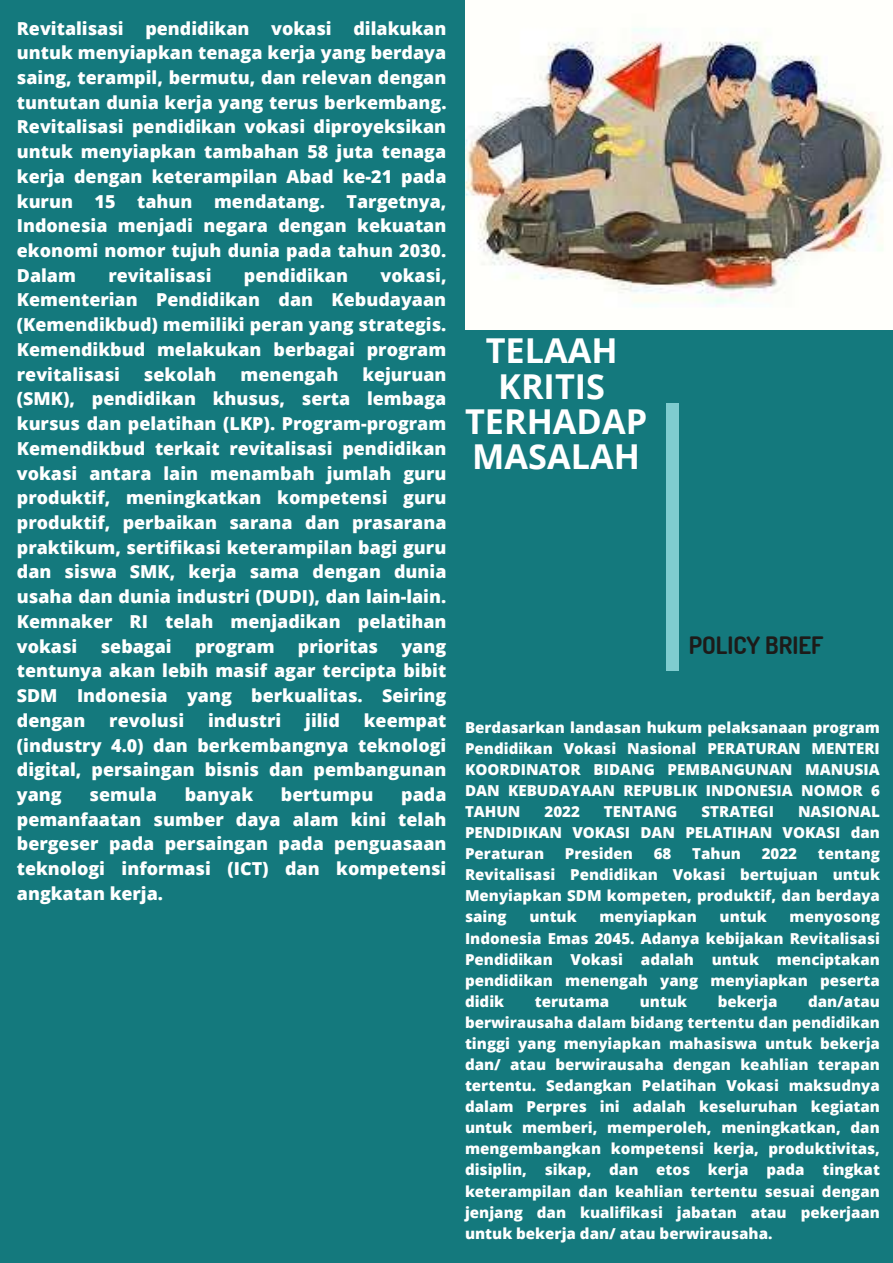
<style>
.page{position:relative;width:893px;height:1263px;background:#14797d}
.page>*{position:absolute;margin:0;border:0;box-sizing:border-box;transform-origin:0 0}
.t1{font:700 34.28px/35.4px "Open Sans";color:#fff;text-align:center}
.t2{font:700 24px "Dosis";color:#1d1b19}
.t3{font:800 17.85px/24.8px "Open Sans";color:#fff;text-align:justify}
.t4{font:800 15.08px/21.1px "Open Sans";color:#fff;text-align:justify}
</style>
<div class="page">
<img style="left:465px;top:0;width:428px;height:330px">
<div style="left:666px;top:403px;width:12px;height:268px;background:#7fcccf"></div>
<p class="t3" style="left:17px;top:15px;width:431px">Revitalisasi pendidikan vokasi dilakukan untuk menyiapkan tenaga kerja yang berdaya saing, terampil, bermutu, dan relevan dengan tuntutan dunia kerja yang terus berkembang.<br>Revitalisasi pendidikan vokasi diproyeksikan untuk menyiapkan tambahan 58 juta tenaga kerja dengan keterampilan Abad ke-21 pada kurun 15 tahun mendatang. Targetnya, Indonesia menjadi negara dengan kekuatan ekonomi nomor tujuh dunia pada tahun 2030.<br>Dalam</p>
<p class="t3" style="left:17px;top:262px;width:431px;text-indent:363px">vokasi, Kementerian Pendidikan dan Kebudayaan (Kemendikbud) memiliki peran yang strategis.<br>Kemendikbud melakukan berbagai program revitalisasi</p>
<p class="t3" style="left:108px;top:262px;width:105px">revitalisasi</p>
<p class="t3" style="left:244px;top:262px;width:105px">pendidikan</p>
<p class="t3" style="left:17px;top:361px;width:431px;text-indent:345px">kejuruan (SMK), pendidikan khusus, serta lembaga kursus dan pelatihan (LKP). Program-program Kemendikbud terkait revitalisasi pendidikan vokasi antara lain menambah jumlah guru produktif, meningkatkan kompetensi guru produktif, perbaikan sarana dan prasarana praktikum, sertifikasi keterampilan bagi guru dan siswa SMK, kerja sama dengan dunia usaha dan dunia industri (DUDI), dan lain-lain.<br>Kemnaker RI telah menjadikan pelatihan vokasi</p>
<p class="t3" style="left:144px;top:361px;width:74px">sekolah</p>
<p class="t3" style="left:240px;top:361px;width:99px">menengah</p>
<p class="t3" style="left:101px;top:633px;width:72px">sebagai</p>
<p class="t3" style="left:195px;top:633px;width:81px">program</p>
<p class="t3" style="left:298px;top:633px;width:82px">prioritas</p>
<p class="t3" style="left:17px;top:633px;width:431px;text-indent:384px">yang tentunya akan lebih masif agar tercipta bibit SDM Indonesia yang berkualitas. Seiring dengan</p>
<p class="t3" style="left:109px;top:707px;width:76px">revolusi</p>
<p class="t3" style="left:208px;top:707px;width:75px">industri</p>
<p class="t3" style="left:305px;top:707px;width:36px">jilid</p>
<p class="t3" style="left:17px;top:707px;width:431px;text-indent:347px">keempat (industry 4.0) dan berkembangnya teknologi digital, persaingan bisnis dan pembangunan yang</p>
<p class="t3" style="left:17px;top:782px;width:431px;text-indent:384px">pada pemanfaatan sumber daya alam kini telah bergeser pada persaingan pada penguasaan teknologi informasi (ICT) dan kompetensi angkatan kerja.</p>
<p class="t3" style="left:90px;top:782px;width:69px">semula</p>
<p class="t3" style="left:185px;top:782px;width:70px">banyak</p>
<p class="t3" style="left:281px;top:782px;width:94px">bertumpu</p>
<h1 class="t1" style="left:465px;top:332px;width:184px">TELAAH<br>KRITIS<br>TERHADAP<br>MASALAH</h1>
<h2 class="t2" style="left:688px;top:630px;width:136px">POLICY BRIEF</h2>
<p class="t4" style="left:465px;top:716px;width:416px">Berdasarkan landasan hukum pelaksanaan program Pendidikan Vokasi Nasional PERATURAN MENTERI KOORDINATOR BIDANG PEMBANGUNAN MANUSIA DAN KEBUDAYAAN REPUBLIK INDONESIA NOMOR 6<br>TAHUN</p>
<p class="t4" style="left:465px;top:800px;width:416px;text-indent:333px">NASIONAL PENDIDIKAN VOKASI DAN PELATIHAN VOKASI dan Peraturan</p>
<p class="t4" style="left:544px;top:800px;width:37px">2022</p>
<p class="t4" style="left:604px;top:800px;width:75px">TENTANG</p>
<p class="t4" style="left:701px;top:800px;width:74px">STRATEGI</p>
<p class="t4" style="left:565px;top:843px;width:70px">Presiden</p>
<p class="t4" style="left:654px;top:843px;width:19px">68</p>
<p class="t4" style="left:692px;top:843px;width:50px">Tahun</p>
<p class="t4" style="left:761px;top:843px;width:37px">2022</p>
<p class="t4" style="left:465px;top:843px;width:416px;text-indent:353px">tentang Revitalisasi Pendidikan Vokasi bertujuan untuk Menyiapkan SDM kompeten, produktif, dan berdaya saing</p>
<p class="t4" style="left:529px;top:906px;width:49px">untuk</p>
<p class="t4" style="left:599px;top:906px;width:99px">menyiapkan</p>
<p class="t4" style="left:719px;top:906px;width:49px">untuk</p>
<p class="t4" style="left:465px;top:906px;width:416px;text-indent:325px">menyosong Indonesia Emas 2045. Adanya kebijakan Revitalisasi Pendidikan Vokasi adalah untuk menciptakan pendidikan menengah yang menyiapkan peserta didik</p>
<p class="t4" style="left:535px;top:990px;width:76px">terutama</p>
<p class="t4" style="left:640px;top:990px;width:49px">untuk</p>
<p class="t4" style="left:717px;top:990px;width:61px">bekerja</p>
<p class="t4" style="left:465px;top:990px;width:416px;text-indent:343px">dan/atau berwirausaha dalam bidang tertentu dan pendidikan tinggi yang menyiapkan mahasiswa untuk bekerja dan/ atau berwirausaha dengan keahlian terapan tertentu. Sedangkan Pelatihan Vokasi maksudnya dalam Perpres ini adalah keseluruhan kegiatan untuk memberi, memperoleh, meningkatkan, dan mengembangkan kompetensi kerja, produktivitas, disiplin, sikap, dan etos kerja pada tingkat keterampilan dan keahlian tertentu sesuai dengan jenjang dan kualifikasi jabatan atau pekerjaan untuk bekerja dan/ atau berwirausaha.</p>
</div>
